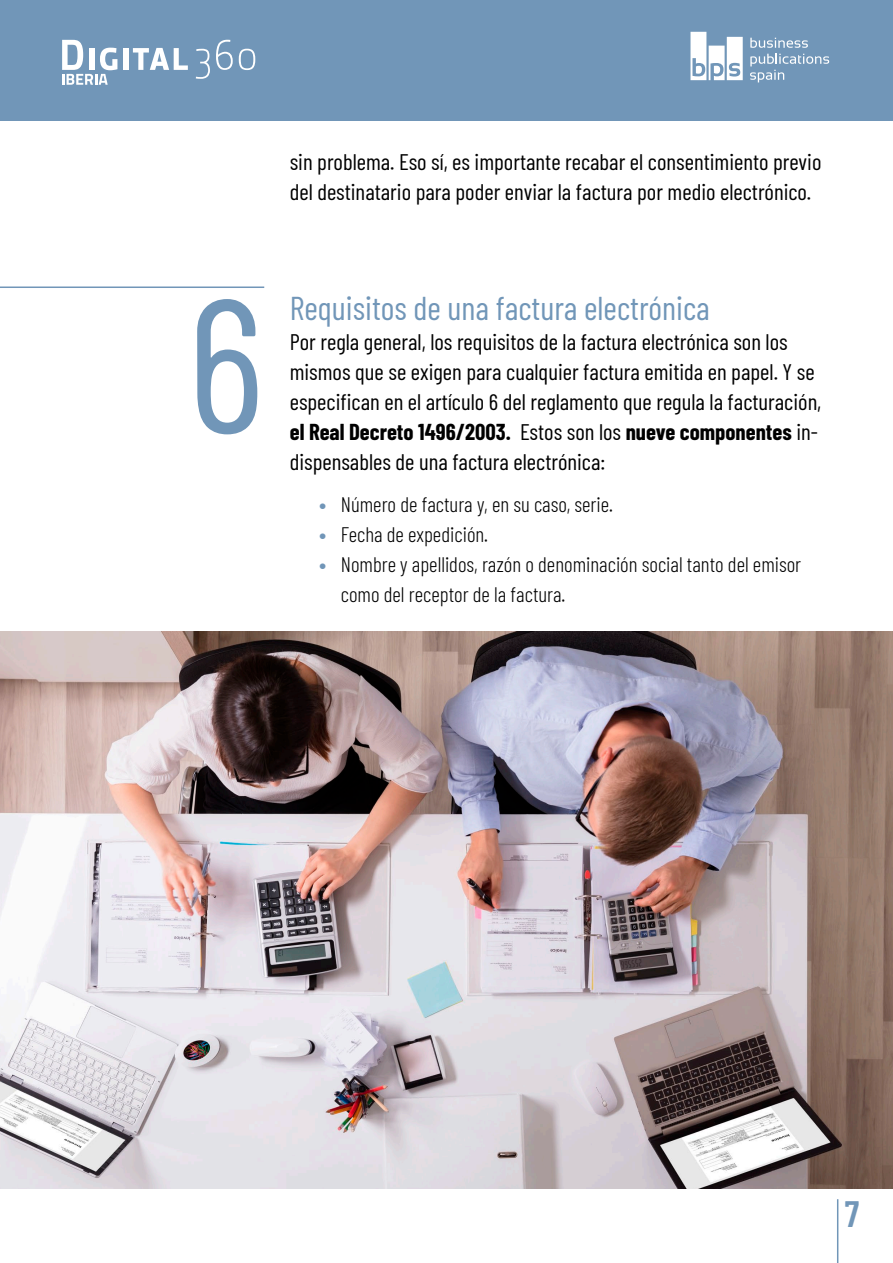
<style>
.page{position:relative;width:893px;height:1263px;background:#fff}
.page>*{position:absolute;margin:0;border:0;box-sizing:border-box;transform-origin:0 0}
.WP_NUM_LADILLO{font:189px "Barlow Condensed";color:#7196b8}
.t1{font:600 36.75px "Barlow Condensed";color:#7196b8}
.WP_LADILLO1{font:33px "Barlow Condensed";color:#7196b8}
.WP_TEXTO{font:22.5px/30px "Barlow Condensed";color:#000}
.t2{font:300 21px/30px "Barlow Condensed";color:#000}
.s1{font-weight:700}
.s2{font-weight:800;color:#7196b8}
</style>
<div class="page">
<hr style="left:837px;top:1199px;width:1px;height:64px;background:#7196b8">
<div style="left:0;top:0;width:893px;height:121px;background:#7196b8"></div>
<svg style="left:750px;top:38px;width:58px;height:10px"></svg>
<svg style="left:750px;top:54px;width:79px;height:28px"></svg>
<svg style="left:690px;top:32px;width:53px;height:48px"></svg>
<div style="left:123px;top:48px;width:5px;height:22px;background:#fff"></div>
<svg style="left:133px;top:48px;width:55px;height:22px"></svg>
<svg style="left:196px;top:49px;width:14px;height:30px"></svg>
<svg style="left:216px;top:40px;width:17px;height:30px"></svg>
<svg style="left:239px;top:49px;width:16px;height:21px"></svg>
<svg style="left:62px;top:40px;width:55px;height:45px"></svg>
<img style="left:0;top:631px;width:893px;height:557px">
<hr style="left:0;top:286px;width:264px;height:2px;background:#7196b8">
<p class="WP_TEXTO" style="left:290px;top:146px;width:533px">sin problema. Eso sí, es importante recabar el consentimiento previo del destinatario para poder enviar la factura por medio electrónico.</p>
<p class="WP_NUM_LADILLO" style="left:187px;top:230px;width:79px">6</p>
<p class="WP_LADILLO1" style="left:290px;top:285px;width:422px">Requisitos de una factura electrónica</p>
<p class="WP_TEXTO" style="left:290px;top:326px;width:533px">Por regla general, los requisitos de la factura electrónica son los mismos que se exigen para cualquier factura emitida en papel. Y se especifican en el artículo 6 del reglamento que regula la facturación, <span class="s1">el Real Decreto 1496/2003.</span> Estos son los <span class="s1">nueve componentes</span> in&shy;dispensables de una factura electrónica:</p>
<p class="t2" style="left:320px;top:488px;width:295px"><span class="s2">•</span> Número de factura y, en su caso, serie.</p>
<p class="t2" style="left:320px;top:518px;width:170px"><span class="s2">•</span> Fecha de expedición.</p>
<p class="t2" style="left:341px;top:548px;width:462px;text-indent:-21px"><span class="s2">•</span> Nombre y apellidos, razón o denominación social tanto del emisor como del receptor de la factura.</p>
<h2 class="t1" style="left:845px;top:1188px;width:16px">7</h2>
</div>
